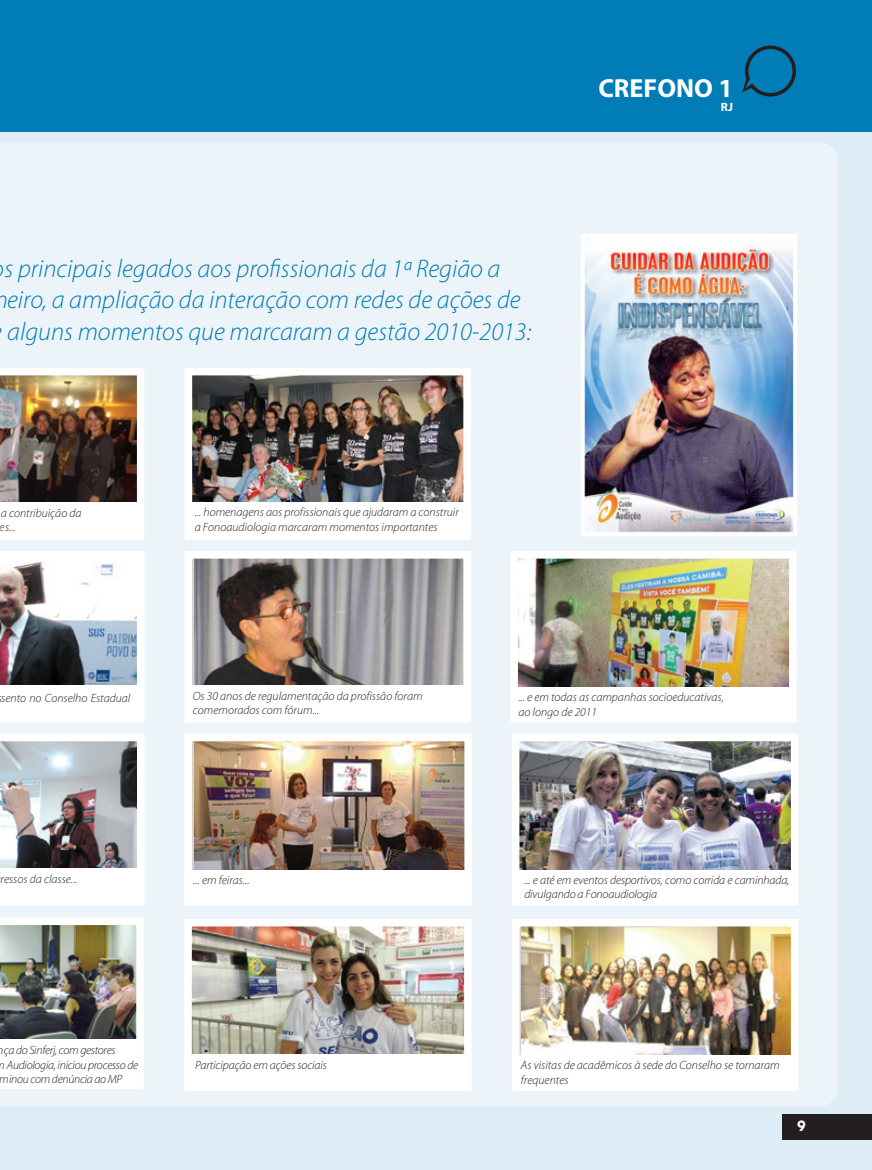
<style>
.page{position:relative;width:872px;height:1170px;background:#fff}
.page>*{position:absolute;margin:0;border:0;box-sizing:border-box;transform-origin:0 0}
.t1{font:700 26.25px "Myriad Pro";color:#fff}
.t2{font:italic 300 25.5px "Myriad Pro";color:#007cb6}
.t3{font:700 16.5px "Tw Cen";color:#fff}
.t4{font:italic 300 12px/14.4px "Myriad Pro";color:#231f20}
.t5{font:italic 300 12px "Myriad Pro";letter-spacing:-.025em;color:#231f20}
.t6{font:700 12px "Myriad Pro";color:#fff}
</style>
<div class="page">
<div style="left:0;top:132px;width:872px;height:1037px;background:#ddecf5"></div>
<div style="left:0;top:143px;width:838px;height:963px;background:#edf4f9"></div>
<div style="left:782px;top:1114px;width:90px;height:25px;background:#231f20"></div>
<div style="left:0;top:0;width:872px;height:132px;background:#007cb6"></div>
<svg style="left:742px;top:45px;width:54px;height:52px"></svg>
<img style="left:585px;top:239px;width:207px;height:292px">
<div style="left:580px;top:234px;width:217px;height:302px;border:4px solid #fff"></div>
<img style="left:0;top:551px;width:144px;height:171px">
<img style="left:194px;top:560px;width:268px;height:125px">
<div style="left:184px;top:551px;width:287px;height:171px;border:8px solid #fff"></div>
<img style="left:0;top:917px;width:144px;height:172px">
<svg style="left:0;top:733px;width:144px;height:172px;background:#a6a6aa"></svg>
<img style="left:521px;top:742px;width:268px;height:127px">
<div style="left:512px;top:733px;width:286px;height:172px;border:8px solid #fff"></div>
<img style="left:0;top:368px;width:144px;height:171px">
<img style="left:195px;top:742px;width:268px;height:128px">
<div style="left:184px;top:733px;width:288px;height:172px;border:8px solid #fff"></div>
<img style="left:194px;top:377px;width:268px;height:125px">
<div style="left:185px;top:368px;width:286px;height:171px;border:8px solid #fff"></div>
<div style="left:0;top:685px;width:139px;height:34px;background:#fff"></div>
<div style="left:0;top:502px;width:139px;height:34px;background:#fff"></div>
<div style="left:188px;top:685px;width:280px;height:34px;background:#fff"></div>
<div style="left:516px;top:869px;width:279px;height:34px;background:#fff"></div>
<div style="left:0;top:1039px;width:139px;height:45px;background:#fff"></div>
<img style="left:193px;top:927px;width:269px;height:127px">
<div style="left:184px;top:918px;width:287px;height:172px;border:8px solid #fff"></div>
<div style="left:186px;top:1054px;width:280px;height:33px;background:#fff"></div>
<img style="left:519px;top:560px;width:268px;height:127px">
<div style="left:510px;top:551px;width:286px;height:171px;border:8px solid #fff"></div>
<div style="left:513px;top:687px;width:280px;height:33px;background:#fff"></div>
<div style="left:189px;top:870px;width:279px;height:33px;background:#fff"></div>
<img style="left:522px;top:927px;width:267px;height:128px">
<div style="left:512px;top:918px;width:286px;height:172px;border:8px solid #fff"></div>
<div style="left:516px;top:1055px;width:280px;height:33px;background:#fff"></div>
<div style="left:0;top:868px;width:142px;height:33px;background:#fff"></div>
<div style="left:190px;top:502px;width:280px;height:33px;background:#fff"></div>
<h2 class="t2" style="left:5px;top:253px;width:497px">s principais legados aos profissionais da 1ª Região a</h2>
<h2 class="t2" style="left:-6px;top:284px;width:528px">neiro, a ampliação da interação com redes de ações de</h2>
<h2 class="t2" style="left:7px;top:316px;width:525px">alguns momentos que marcaram a gestão 2010-2013:</h2>
<h1 class="t1" style="left:598px;top:71px;width:136px">CREFONO 1</h1>
<p class="t6" style="left:721px;top:99px;width:14px">RJ</p>
<h1 class="t1" style="left:601px;top:71px;width:136px">CREFONO 2</h1>
<p class="t6" style="left:722px;top:99px;width:15px">SP</p>
<p class="t4" style="left:0;top:505px;width:83px">a contribuição da es...</p>
<p class="t4" style="left:195px;top:505px;width:265px">... homenagens aos profissionais que ajudaram a construir a Fonoaudiologia marcaram momentos importantes</p>
<p class="t4" style="left:1px;top:690px;width:131px">sento no Conselho Estadual</p>
<p class="t4" style="left:193px;top:688px;width:231px">Os 30 anos de regulamentação da profissão foram comemorados com fórum...</p>
<p class="t4" style="left:1px;top:871px;width:78px">ressos da classe...</p>
<p class="t4" style="left:193px;top:872px;width:58px">... em feiras...</p>
<p class="t5" style="left:-2px;top:1043px;width:119px">nça do Sinferj, com gestores</p>
<p class="t5" style="left:-4px;top:1057px;width:144px">m Audiologia, iniciou processo de</p>
<p class="t5" style="left:0;top:1071px;width:124px">minou com denúncia ao MP</p>
<p class="t4" style="left:195px;top:1057px;width:133px">Participação em ações sociais</p>
<p class="t4" style="left:518px;top:689px;width:207px">... e em todas as campanhas socioeducativas, ao longo de 2011</p>
<p class="t4" style="left:524px;top:872px;width:267px">... e até em eventos desportivos, como corrida e caminhada, divulgando a Fonoaudiologia</p>
<p class="t4" style="left:521px;top:1057px;width:260px">As visitas de acadêmicos à sede do Conselho se tornaram frequentes</p>
<h3 class="t3" style="left:797px;top:1116px;width:10px">9</h3>
</div>
